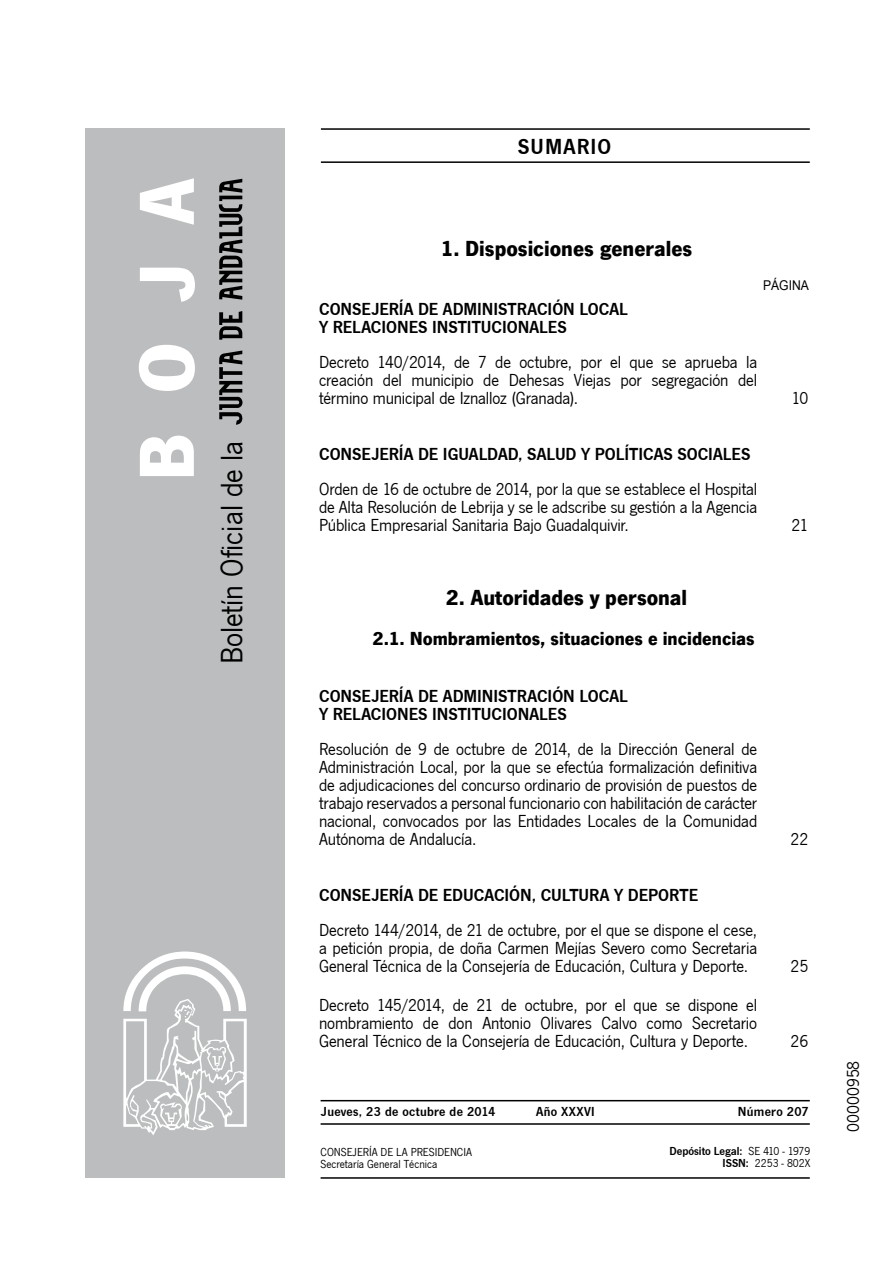
<style>
.page{position:relative;width:893px;height:1263px;background:#fff}
.page>*{position:absolute;margin:0;border:0;box-sizing:border-box;transform-origin:0 0}
.t1{font:700 81px "News Got T";color:#fff}
.t2{font:31.95px "News Got T";color:#000}
.t3{font:700 22.5px "News Got T";color:#000}
.t4{font:600 22.5px "News Got T";letter-spacing:.05em;color:#000}
.t5{font:700 19.5px "News Got T";color:#000}
.t6{font:18px/18px "News Got T";letter-spacing:-.01em;color:#000;text-align:justify}
.t7{font:600 18px "News Got T";color:#000}
.t8{font:600 13.5px "News Got T";letter-spacing:.025em;color:#000}
.t9{font:13.5px "Arial";color:#000;scale:.9 1}
.t10{font:12px/12px "News Got T";color:#000}
.t11{font:600 12px/12px "News Got T";color:#000;text-align:right}
.s1{font-weight:400}
</style>
<div class="page">
<hr style="left:321px;top:128px;width:488px;height:2px;background:#000">
<hr style="left:321px;top:161px;width:488px;height:2px;background:#000">
<div style="left:85px;top:128px;width:200px;height:1050px;background:#bcbdbe"></div>
<svg style="left:219px;top:351px;width:23px;height:74px"></svg>
<svg style="left:219px;top:311px;width:23px;height:29px"></svg>
<svg style="left:219px;top:179px;width:23px;height:121px"></svg>
<svg style="left:123px;top:952px;width:124px;height:183px"></svg>
<hr style="left:320px;top:1100px;width:489px;height:1px;background:#000">
<hr style="left:320px;top:1177px;width:489px;height:2px;background:#000">
<hr style="left:320px;top:1123px;width:489px;height:2px;background:#000">
<h1 class="t1" style="left:119px;top:481px;width:305px;rotate:-90deg">BOJA</h1>
<h2 class="t2" style="left:214px;top:664px;width:225px;rotate:-90deg">Boletín Oficial de la</h2>
<p class="t4" style="left:517px;top:134px;width:95px">SUMARIO</p>
<p class="t3" style="left:440px;top:235px;width:253px">1. Disposiciones generales</p>
<p class="t9" style="left:763px;top:277px;width:53px">PÁGINA</p>
<p class="t7" style="left:319px;top:298px;width:144px">CONSEJERÍA DE ADMINIS</p>
<p class="t7" style="left:507px;top:298px;width:19px">TRACI</p>
<p class="t7" style="left:552px;top:298px;width:47px">ÓN LOCAL</p>
<p class="t7" style="left:319px;top:316px;width:44px">Y RELACION</p>
<p class="t7" style="left:408px;top:316px;width:83px">ES INSTITUCIONAL</p>
<p class="t7" style="left:548px;top:316px;width:18px">ES</p>
<p class="t6" style="left:319px;top:353px;width:439px">Decreto 140/2014, de 7 de octubre, por el que se aprueba la creación del municipio de Dehesas Viejas por segregación del término municipal de Iznalloz (Granada).</p>
<p class="t7" style="left:319px;top:444px;width:151px">CONSEJERÍA DE IGUALDAD</p>
<p class="t7" style="left:518px;top:444px;width:30px">, SALUD</p>
<p class="t7" style="left:581px;top:444px;width:67px">Y POLÍTICAS</p>
<p class="t7" style="left:677px;top:444px;width:20px">SOCIAL</p>
<p class="t7" style="left:731px;top:444px;width:18px">ES</p>
<p class="t6" style="left:319px;top:480px;width:440px">Orden de 16 de octubre de 2014, por la que se establece el Hospital de Alta Resolución de Lebrija y se le adscribe su gestión a la Agencia Pública Empresarial Sanitaria Bajo Guadalquivir.</p>
<p class="t3" style="left:446px;top:584px;width:243px">2. Autoridades y personal</p>
<p class="t5" style="left:372px;top:627px;width:384px">2.1. Nombramientos, situaciones e incidencias</p>
<p class="t7" style="left:319px;top:685px;width:144px">CONSEJERÍA DE ADMINIS</p>
<p class="t7" style="left:507px;top:685px;width:19px">TRACI</p>
<p class="t7" style="left:552px;top:685px;width:47px">ÓN LOCAL</p>
<p class="t7" style="left:319px;top:703px;width:44px">Y RELACION</p>
<p class="t7" style="left:408px;top:703px;width:83px">ES INSTITUCIONAL</p>
<p class="t7" style="left:548px;top:703px;width:18px">ES</p>
<p class="t6" style="left:319px;top:740px;width:439px">Resolución de 9 de octubre de 2014, de la Dirección General de Administración Local, por la que se efectúa formalización definitiva de adjudicaciones del concurso ordinario de provisión de puestos de trabajo reservados a personal funcionario con habilitación de carácter nacional, convocados por las Entidades Locales de la Comunidad Autónoma de Andalucía.</p>
<p class="t7" style="left:319px;top:884px;width:134px">CONSEJERÍA DE EDUCACI</p>
<p class="t7" style="left:509px;top:884px;width:81px">ÓN, CULTURA</p>
<p class="t7" style="left:614px;top:884px;width:86px">Y DEPORTE</p>
<p class="t6" style="left:319px;top:921px;width:439px">Decreto 144/2014, de 21 de octubre, por el que se dispone el cese, a petición propia, de doña Carmen Mejías Severo como Secretaria General Técnica de la Consejería de Educación, Cultura y Deporte.</p>
<p class="t6" style="left:319px;top:997px;width:439px">Decreto 145/2014, de 21 de octubre, por el que se dispone el nombramiento de don Antonio Olivares Calvo como Secretario General Técnico de la Consejería de Educación, Cultura y Deporte.</p>
<p class="t6" style="left:791px;top:389px;width:18px">10</p>
<p class="t6" style="left:791px;top:516px;width:18px">21</p>
<p class="t6" style="left:790px;top:830px;width:19px">22</p>
<p class="t6" style="left:790px;top:957px;width:19px">25</p>
<p class="t6" style="left:790px;top:1033px;width:19px">26</p>
<p class="t8" style="left:321px;top:1104px;width:176px">JUEVES, 23 DE OCTUBRE DE 2014</p>
<p class="t8" style="left:536px;top:1104px;width:60px">AÑO XXXVI</p>
<p class="t8" style="left:737px;top:1104px;width:72px">NÚMERO 207</p>
<p class="t10" style="left:320px;top:1146px;width:153px">CONSEJERÍA DE LA PRESIDENCIA<br>Secretaría General Técnica</p>
<p class="t11" style="left:669px;top:1145px;width:142px">DEPÓSITO LEGAL: <span class="s1">SE 410 - 1979<br></span>ISSN: <span class="s1">2253 - 802X</span></p>
<p class="t6" style="left:844px;top:1132px;width:72px;rotate:-90deg">00000958</p>
</div>
